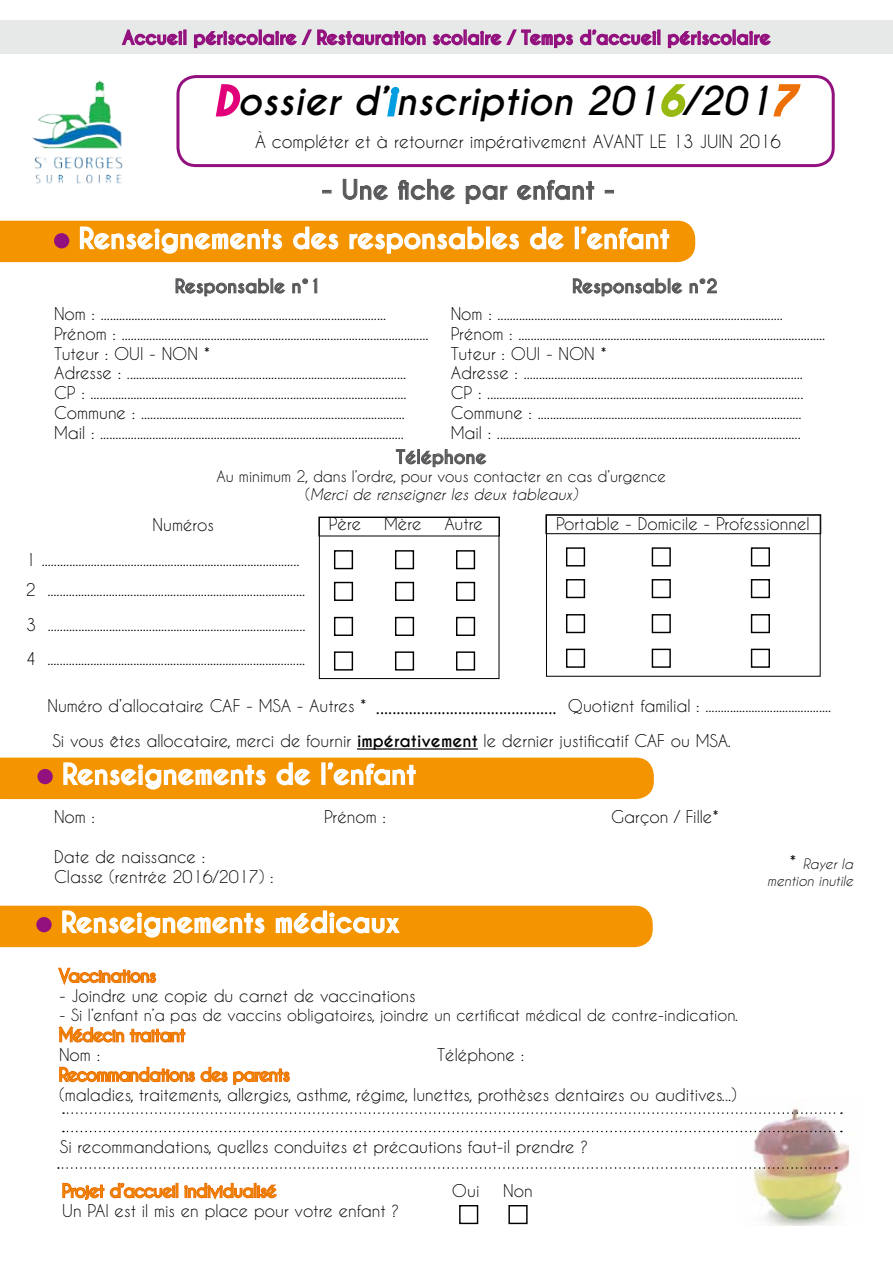
<style>
.page{position:relative;width:893px;height:1263px;background:#fff}
.page>*{position:absolute;margin:0;border:0;box-sizing:border-box;transform-origin:0 0}
.t1{font:italic 700 37.5px "Caviar Dreams";color:#000}
.t2{font:700 27px "Caviar Dreams";color:#fff}
.t3{font:700 25.5px "Caviar Dreams";color:#58585a}
.t4{font:18px "Minion Pro";color:#000}
.t5{font:700 18px "Caviar Dreams";color:#93117e}
.t6{font:700 18px "Caviar Dreams";color:#58585a}
.t7{font:17.25px "Caviar Dreams";color:#000}
.t8{font:16.5px/19.8px "Caviar Dreams";color:#000}
.t9{font:16.5px "Caviar Dreams";color:#f39400}
.t10{font:15.75px "Caviar Dreams";color:#000}
.t11{font:15px/18px "Caviar Dreams";color:#000;text-align:center}
.t12{font:italic 13.5px/16.2px "Caviar Dreams";color:#000;text-align:right}
.s1{color:#e2007a}
.s2{color:#009ee0}
.s3{color:#97b911}
.s4{color:#ec7007}
.s5{font-style:italic}
.s6{font-family:"Caviar Dreams";font-size:16.5px}
.s7{font-weight:700}
.s8{font-style:normal;font-size:18px}
</style>
<div class="page">
<img style="left:741px;top:1107px;width:109px;height:118px">
<svg style="left:0;top:221px;width:695px;height:41px;background:#f4a327"></svg>
<svg style="left:175px;top:278px;width:110px;height:19px"></svg>
<svg style="left:292px;top:278px;width:26px;height:16px"></svg>
<svg style="left:573px;top:278px;width:110px;height:19px"></svg>
<svg style="left:689px;top:278px;width:28px;height:16px"></svg>
<hr style="left:357px;top:748px;width:121px;height:2px;background:#000">
<svg style="left:58px;top:967px;width:99px;height:19px"></svg>
<svg style="left:58px;top:1025px;width:128px;height:18px"></svg>
<svg style="left:59px;top:1066px;width:231px;height:19px"></svg>
<svg style="left:63px;top:1112px;width:779px;height:2px"></svg>
<svg style="left:63px;top:1131px;width:779px;height:1px"></svg>
<svg style="left:58px;top:1167px;width:779px;height:2px"></svg>
<svg style="left:62px;top:1182px;width:216px;height:18px"></svg>
<svg style="left:215px;top:84px;width:26px;height:33px"></svg>
<svg style="left:387px;top:86px;width:13px;height:31px"></svg>
<svg style="left:661px;top:84px;width:25px;height:33px"></svg>
<svg style="left:773px;top:84px;width:28px;height:33px"></svg>
<div style="left:176px;top:75px;width:659px;height:92px;border:3px solid #93117e;border-radius:18px"></div>
<img style="left:32px;top:80px;width:91px;height:104px">
<div style="left:0;top:21px;width:893px;height:33px;background:#e7e8e8"></div>
<svg style="left:121px;top:29px;width:62px;height:17px"></svg>
<div style="left:183px;top:29px;width:4px;height:16px;border:2px solid #93117e"></div>
<svg style="left:193px;top:29px;width:233px;height:20px"></svg>
<svg style="left:432px;top:29px;width:225px;height:20px"></svg>
<div style="left:657px;top:29px;width:3px;height:16px;border:2px solid #93117e"></div>
<svg style="left:667px;top:30px;width:104px;height:19px"></svg>
<svg style="left:0;top:758px;width:654px;height:41px;background:#f39d1a"></svg>
<svg style="left:0;top:906px;width:653px;height:41px;background:#f39d1a"></svg>
<svg style="left:322px;top:190px;width:9px;height:3px"></svg>
<svg style="left:342px;top:179px;width:47px;height:21px"></svg>
<svg style="left:398px;top:179px;width:57px;height:21px"></svg>
<svg style="left:465px;top:185px;width:43px;height:19px"></svg>
<svg style="left:517px;top:180px;width:77px;height:20px"></svg>
<svg style="left:605px;top:190px;width:9px;height:3px"></svg>
<div style="left:459px;top:1205px;width:19px;height:19px;border:1px solid #000"></div>
<div style="left:508px;top:1205px;width:20px;height:19px;border:1px solid #000"></div>
<svg style="left:396px;top:449px;width:91px;height:18px"></svg>
<div style="left:334px;top:550px;width:19px;height:19px;border:1px solid #000"></div>
<div style="left:334px;top:582px;width:19px;height:19px;border:1px solid #000"></div>
<div style="left:334px;top:617px;width:19px;height:19px;border:1px solid #000"></div>
<div style="left:334px;top:651px;width:19px;height:19px;border:1px solid #000"></div>
<div style="left:566px;top:547px;width:19px;height:19px;border:1px solid #000"></div>
<div style="left:566px;top:579px;width:19px;height:19px;border:1px solid #000"></div>
<div style="left:566px;top:614px;width:19px;height:19px;border:1px solid #000"></div>
<div style="left:566px;top:649px;width:19px;height:19px;border:1px solid #000"></div>
<div style="left:395px;top:550px;width:19px;height:19px;border:1px solid #000"></div>
<div style="left:395px;top:582px;width:19px;height:19px;border:1px solid #000"></div>
<div style="left:395px;top:617px;width:19px;height:19px;border:1px solid #000"></div>
<div style="left:395px;top:651px;width:19px;height:19px;border:1px solid #000"></div>
<div style="left:652px;top:547px;width:19px;height:19px;border:1px solid #000"></div>
<div style="left:652px;top:579px;width:19px;height:19px;border:1px solid #000"></div>
<div style="left:652px;top:614px;width:19px;height:19px;border:1px solid #000"></div>
<div style="left:652px;top:649px;width:19px;height:19px;border:1px solid #000"></div>
<div style="left:456px;top:550px;width:19px;height:19px;border:1px solid #000"></div>
<div style="left:456px;top:582px;width:19px;height:19px;border:1px solid #000"></div>
<div style="left:456px;top:617px;width:19px;height:19px;border:1px solid #000"></div>
<div style="left:456px;top:651px;width:19px;height:19px;border:1px solid #000"></div>
<div style="left:751px;top:547px;width:19px;height:19px;border:1px solid #000"></div>
<div style="left:751px;top:579px;width:19px;height:19px;border:1px solid #000"></div>
<div style="left:751px;top:614px;width:19px;height:19px;border:1px solid #000"></div>
<div style="left:751px;top:649px;width:19px;height:19px;border:1px solid #000"></div>
<div style="left:319px;top:517px;width:180px;height:162px;border:1px solid #000"></div>
<div style="left:319px;top:517px;width:181px;height:19px;border:1px solid #000"></div>
<div style="left:546px;top:514px;width:275px;height:20px;border:1px solid #000"></div>
<p class="t5" style="left:122px;top:27px;width:650px">Accueil périscolaire / Restauration scolaire / Temps d’accueil périscolaire</p>
<h1 class="t1" style="left:215px;top:78px;width:583px"><span class="s1">D</span>ossier d’<span class="s2">i</span>nscription 201<span class="s3">6</span>/201<span class="s4">7</span></h1>
<p class="t7" style="left:255px;top:131px;width:528px">À compléter et à retourner impérativement AVANT LE 13 JUIN 2016</p>
<h3 class="t3" style="left:321px;top:174px;width:295px">- Une fiche par enfant -</h3>
<h2 class="t2" style="left:79px;top:222px;width:593px">Renseignements des responsables de l’enfant</h2>
<p class="t6" style="left:175px;top:275px;width:148px">Responsable n°1</p>
<p class="t6" style="left:572px;top:275px;width:147px">Responsable n°2</p>
<p class="t8" style="left:54px;top:304px;width:376px">Nom : .............................................................................................<br>Prénom : ....................................................................................................<br>Tuteur : OUI - NON *<br>Adresse : ...........................................................................................<br>CP : .......................................................................................................<br>Commune : ......................................................................................<br>Mail : ...................................................................................................</p>
<p class="t8" style="left:451px;top:304px;width:376px">Nom : .............................................................................................<br>Prénom : ....................................................................................................<br>Tuteur : OUI - NON *<br>Adresse : ...........................................................................................<br>CP : .......................................................................................................<br>Commune : ......................................................................................<br>Mail : ...................................................................................................</p>
<p class="t6" style="left:396px;top:446px;width:92px">Téléphone</p>
<p class="t11" style="left:216px;top:467px;width:451px">Au minimum 2, dans l’ordre, pour vous contacter en cas d’urgence (<span class="s5">Merci de renseigner les deux tableaux)</span></p>
<p class="t8" style="left:153px;top:514px;width:63px">Numéros</p>
<p class="t8" style="left:329px;top:513px;width:34px">Père</p>
<p class="t8" style="left:384px;top:513px;width:39px">Mère</p>
<p class="t8" style="left:444px;top:513px;width:40px">Autre</p>
<p class="t8" style="left:556px;top:513px;width:255px">Portable - Domicile - Professionnel</p>
<p class="t8" style="left:26px;top:544px;width:281px;line-height:30.2px">1 ....................................................................................<br>2 ....................................................................................</p>
<p class="t8" style="left:26px;top:607px;width:281px;line-height:34.7px">3 ....................................................................................<br>4 ....................................................................................</p>
<p class="t4" style="left:47px;top:696px;width:511px"><span class="s6">Numéro d’allocataire CAF - MSA - Autres *</span> ............................................</p>
<p class="t8" style="left:53px;top:731px;width:680px">Si vous êtes allocataire, merci de fournir <span class="s7">impérativement</span> le dernier justificatif CAF ou MSA.</p>
<p class="t8" style="left:568px;top:696px;width:265px">Quotient familial : .........................................</p>
<h2 class="t2" style="left:62px;top:758px;width:356px">Renseignements de l’enfant</h2>
<p class="t8" style="left:54px;top:807px;width:43px">Nom :</p>
<p class="t8" style="left:324px;top:807px;width:63px">Prénom :</p>
<p class="t8" style="left:611px;top:807px;width:109px">Garçon / Fille*</p>
<p class="t8" style="left:54px;top:846px;width:221px">Date de naissance :<br>Classe (rentrée 2016/2017) :</p>
<h2 class="t2" style="left:61px;top:906px;width:340px">Renseignements médicaux</h2>
<p class="t9" style="left:59px;top:965px;width:98px">Vaccinations</p>
<p class="t8" style="left:59px;top:985px;width:358px">- Joindre une copie du carnet de vaccinations</p>
<p class="t10" style="left:59px;top:1006px;width:681px">- Si l’enfant n’a pas de vaccins obligatoires, joindre un certificat médical de contre-indication.</p>
<p class="t9" style="left:59px;top:1025px;width:127px">Médecin traitant</p>
<p class="t8" style="left:59px;top:1044px;width:43px">Nom :</p>
<p class="t8" style="left:437px;top:1044px;width:89px">Téléphone :</p>
<p class="t9" style="left:59px;top:1064px;width:232px">Recommandations des parents</p>
<p class="t8" style="left:59px;top:1084px;width:679px">(maladies, traitements, allergies, asthme, régime, lunettes, prothèses dentaires ou auditives...)</p>
<p class="t8" style="left:60px;top:1137px;width:530px">Si recommandations, quelles conduites et précautions faut-il prendre ?</p>
<p class="t9" style="left:62px;top:1181px;width:215px">Projet d’accueil individualisé</p>
<p class="t8" style="left:62px;top:1200px;width:339px">Un PAI est il mis en place pour votre enfant ?</p>
<p class="t8" style="left:452px;top:1180px;width:29px">Oui</p>
<p class="t8" style="left:503px;top:1180px;width:31px">Non</p>
<p class="t12" style="left:767px;top:856px;width:87px"><span class="s8">*</span> Rayer la mention inutile</p>
</div>
